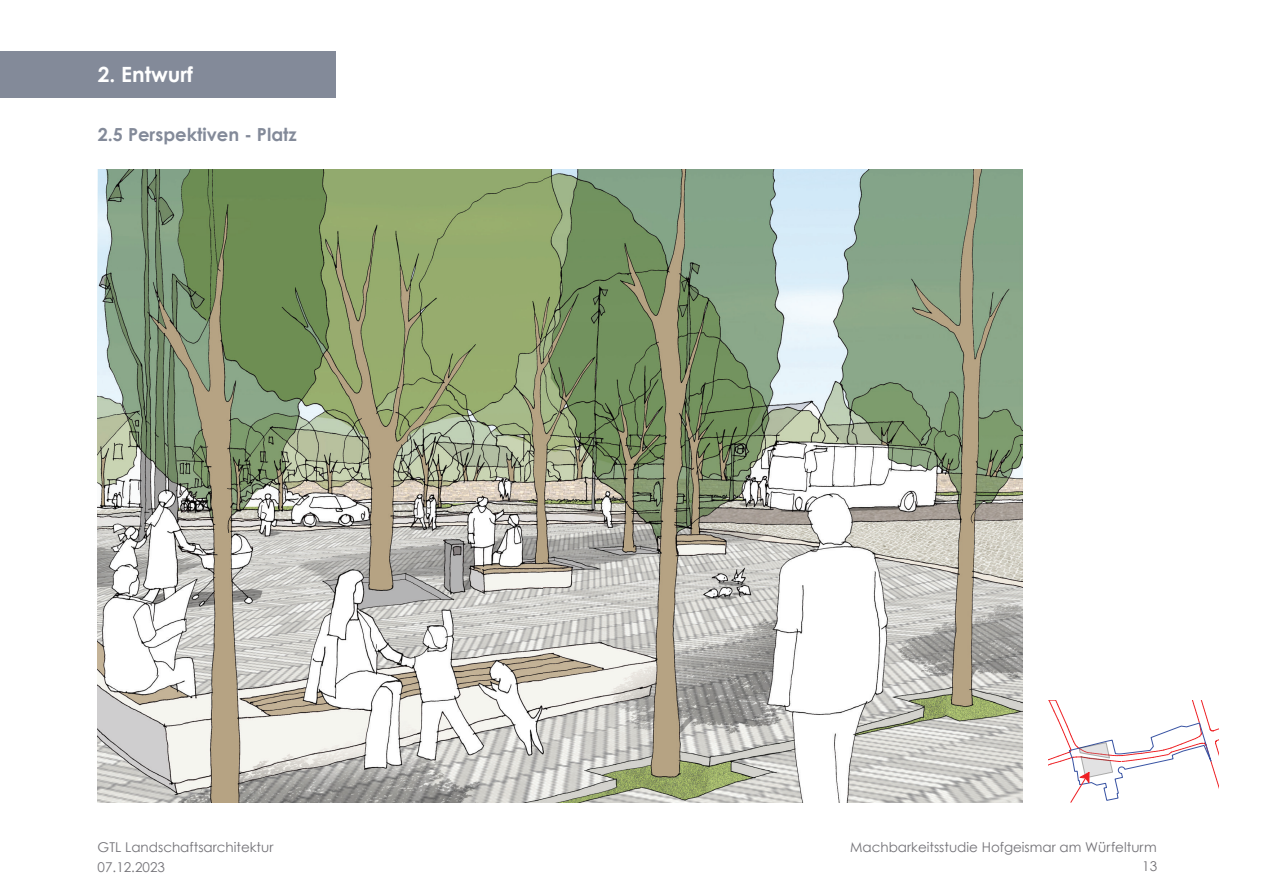
<style>
.page{position:relative;width:1263px;height:893px;background:#fff}
.page>*{position:absolute;margin:0;border:0;box-sizing:border-box;transform-origin:0 0}
.t1{font:700 21px "Century Gothic";color:#fff}
.t2{font:700 18px "Century Gothic";color:#838a99}
.t3{font:13.5px "Century Gothic";color:#737277}
.t4{font:13.5px "Century Gothic";color:#747276}
</style>
<div class="page">
<img style="left:98px;top:169px;width:925px;height:633px">
<div style="left:0;top:51px;width:336px;height:47px;background:#838a99"></div>
<svg style="left:1049px;top:701px;width:170px;height:101px"></svg>
<h1 class="t1" style="left:98px;top:61px;width:97px">2. Entwurf</h1>
<h2 class="t2" style="left:98px;top:123px;width:201px">2.5 Perspektiven - Platz</h2>
<p class="t3" style="left:98px;top:839px;width:177px">GTL Landschaftsarchitektur</p>
<p class="t3" style="left:850px;top:839px;width:308px">Machbarkeitsstudie Hofgeismar am Würfelturm</p>
<p class="t3" style="left:98px;top:858px;width:69px">07.12.2023</p>
<p class="t4" style="left:1142px;top:858px;width:16px">13</p>
</div>
